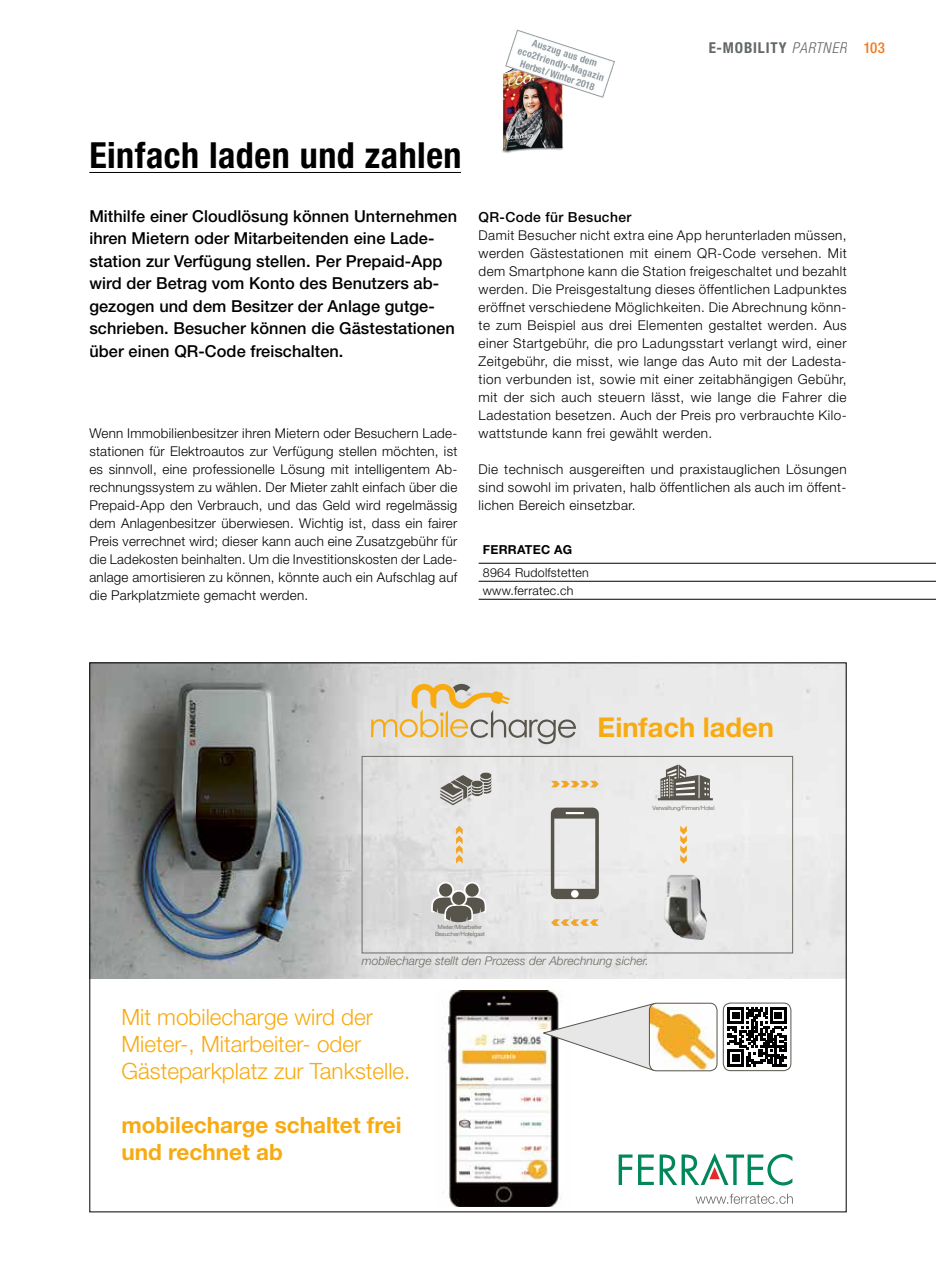
<style>
.page{position:relative;width:936px;height:1263px;background:#fff}
.page>*{position:absolute;margin:0;border:0;box-sizing:border-box;transform-origin:0 0}
.t1{font:700 condensed 36px "Helvetica Neue LT Std";letter-spacing:.015em;color:#000}
.t2{font:700 27.3px "Nqyqdk Helvetica Neue LT Std";color:#f8aa11}
.t3{font:300 22.5px/27px "Shxdsk Helvetica Neue LT Std";color:#f8aa11}
.t4{font:700 22.5px/27px "Nqyqdk Helvetica Neue LT Std";color:#f8aa11}
.t5{font:500 16.5px/22.5px "Helvetica Neue LT Std";letter-spacing:.005em;color:#000}
.t6{font:700 condensed 15px "Helvetica Neue LT Std";letter-spacing:.06em;color:#646968}
.t7{font:500 condensed 15px "Helvetica Neue LT Std";color:#ef7a24}
.t8{font:500 13.8px "Helvetica Neue LT Std";letter-spacing:.025em;color:#000}
.t9{font:300 13.5px/18px "Helvetica Neue LT Std";letter-spacing:.03em;color:#000;text-align:justify}
.t10{font:300 12.3px/18px "Helvetica Neue LT Std";letter-spacing:.02em;color:#000}
.t11{font:700 12.3px "Helvetica Neue LT Std";letter-spacing:.02em;color:#000}
.t12{font:italic 300 12px "Prdqdt Helvetica Neue LT Pro";color:#6d6a63}
.t13{font:300 5.85px/7.1px "Tkpgrf Helvetica Neue LT Std";color:#57544b;text-align:center}
.s1{font-weight:300;font-style:italic}
</style>
<div class="page">
<hr style="left:89px;top:172px;width:372px;height:1px;background:#000">
<hr style="left:478px;top:563px;width:457px;height:1px;background:#000">
<hr style="left:478px;top:581px;width:457px;height:1px;background:#000">
<hr style="left:478px;top:599px;width:457px;height:1px;background:#000">
<img style="left:92px;top:665px;width:752px;height:313px">
<div style="left:362px;top:756px;width:430px;height:197px;border:1px solid #6d6a63"></div>
<svg style="left:440px;top:772px;width:52px;height:33px;background:#acaaa7"></svg>
<svg style="left:550px;top:807px;width:49px;height:92px;background:#bcbbb8"></svg>
<svg style="left:431px;top:882px;width:56px;height:41px;background:#9c9b96"></svg>
<svg style="left:657px;top:764px;width:55px;height:36px;background:#9e9c97"></svg>
<svg style="left:551px;top:781px;width:47px;height:6px"></svg>
<svg style="left:551px;top:919px;width:47px;height:7px"></svg>
<svg style="left:456px;top:826px;width:6px;height:38px"></svg>
<svg style="left:680px;top:826px;width:6px;height:38px"></svg>
<img style="left:663px;top:874px;width:44px;height:66px">
<svg style="left:371px;top:684px;width:205px;height:60px;background:#dcd3bf"></svg>
<img style="left:442px;top:990px;width:120px;height:217px">
<svg style="left:542px;top:1003px;width:107px;height:68px"></svg>
<img style="left:649px;top:1003px;width:68px;height:68px">
<div style="left:649px;top:1003px;width:68px;height:68px;border:1px solid #57544b;border-radius:7px"></div>
<svg style="left:618px;top:1154px;width:14px;height:31px"></svg>
<svg style="left:638px;top:1154px;width:15px;height:31px"></svg>
<svg style="left:659px;top:1153px;width:133px;height:32px"></svg>
<svg style="left:695px;top:1194px;width:97px;height:10px"></svg>
<svg style="left:723px;top:1003px;width:67px;height:68px"></svg>
<div style="left:723px;top:1003px;width:68px;height:68px;border:1px solid #57544b;border-radius:7px"></div>
<img style="left:502px;top:29px;width:113px;height:124px">
<p class="t6" style="left:708px;top:39px;width:139px">E-MOBILITY <span class="s1">PARTNER</span></p>
<p class="t7" style="left:863px;top:39px;width:23px">103</p>
<h1 class="t1" style="left:89px;top:133px;width:374px">Einfach laden und zahlen</h1>
<p class="t5" style="left:89px;top:205px;width:369px">Mithilfe einer Cloudlösung können Unternehmen ihren Mietern oder Mitarbeitenden eine Lade&shy;station zur Verfügung stellen. Per Prepaid-App wird der Betrag vom Konto des Benutzers ab&shy;gezogen und dem Besitzer der Anlage gutge&shy;schrieben. Besucher können die Gästestationen über einen QR-Code freischalten.</p>
<p class="t9" style="left:89px;top:424px;width:369px">Wenn Immobilienbesitzer ihren Mietern oder Besuchern Lade&shy;stationen für Elektroautos zur Verfügung stellen möchten, ist es sinnvoll, eine professionelle Lösung mit intelligentem Ab&shy;rechnungssystem zu wählen. Der Mieter zahlt einfach über die Prepaid-App den Verbrauch, und das Geld wird regelmässig dem Anlagenbesitzer überwiesen. Wichtig ist, dass ein fairer Preis verrechnet wird; dieser kann auch eine Zusatzgebühr für die Ladekosten beinhalten. Um die Investitionskosten der Lade&shy;anlage amortisieren zu können, könnte auch ein Aufschlag auf die Parkplatzmiete gemacht werden.</p>
<p class="t8" style="left:478px;top:209px;width:154px">QR-Code für Besucher</p>
<p class="t9" style="left:478px;top:226px;width:369px">Damit Besucher nicht extra eine App herunterladen müssen, werden Gästestationen mit einem QR-Code versehen. Mit dem Smartphone kann die Station freigeschaltet und bezahlt werden. Die Preisgestaltung dieses öffentlichen Ladpunktes eröffnet verschiedene Möglichkeiten. Die Abrechnung könn&shy;te zum Beispiel aus drei Elementen gestaltet werden. Aus einer Startgebühr, die pro Ladungsstart verlangt wird, einer Zeitgebühr, die misst, wie lange das Auto mit der Ladesta&shy;tion verbunden ist, sowie mit einer zeitabhängigen Gebühr, mit der sich auch steuern lässt, wie lange die Fahrer die Ladestation besetzen. Auch der Preis pro verbrauchte Kilo&shy;wattstunde kann frei gewählt werden.</p>
<p class="t9" style="left:478px;top:460px;width:369px">Die technisch ausgereiften und praxistauglichen Lösungen sind sowohl im privaten, halb öffentlichen als auch im öffent&shy;lichen Bereich einsetzbar.</p>
<p class="t11" style="left:483px;top:542px;width:91px">FERRATEC AG</p>
<p class="t10" style="left:483px;top:563px;width:107px">8964 Rudolfstetten www.ferratec.ch</p>
<h2 class="t2" style="left:597px;top:711px;width:178px">Einfach laden</h2>
<p class="t13" style="left:435px;top:923px;width:51px">Mieter/Mitarbeiter<br>Besucher/Hotelgast</p>
<p class="t13" style="left:652px;top:804px;width:63px">Verwaltung/Firmen/Hotel</p>
<p class="t12" style="left:362px;top:953px;width:288px">mobilecharge stellt den Prozess der Abrechnung sicher.</p>
<h3 class="t3" style="left:121px;top:1003px;width:290px">Mit mobilecharge wird der<br>Mieter-, Mitarbeiter- oder<br>Gästeparkplatz zur Tankstelle.</h3>
<h3 class="t4" style="left:121px;top:1111px;width:281px">mobilecharge schaltet frei und rechnet ab</h3>
</div>
